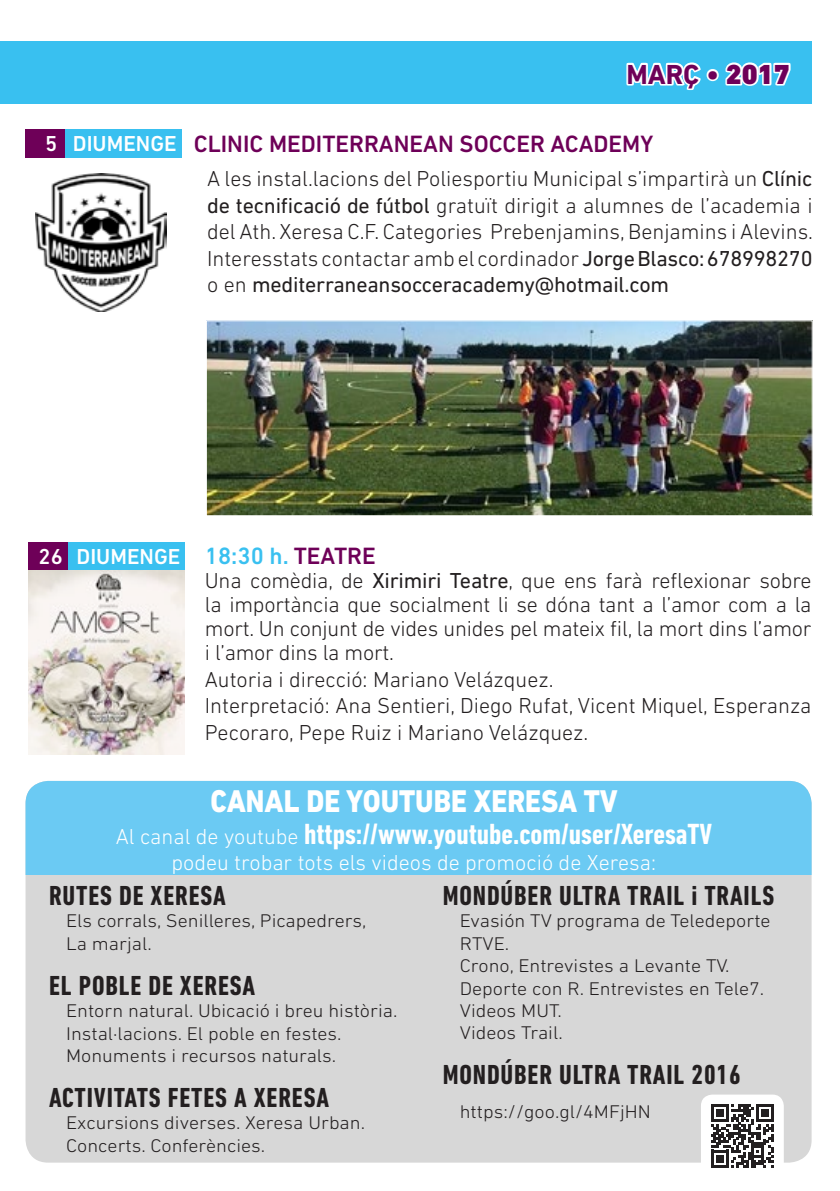
<style>
.page{position:relative;width:840px;height:1191px;background:#fff}
.page>*{position:absolute;margin:0;border:0;box-sizing:border-box;transform-origin:0 0}
.t1{font:800 32px "DIN Next LT Pro";color:#fff;scale:.89 1}
.t2{font:700 condensed 29.6px "DIN Next LT Pro";color:#fff}
.t3{font:700 condensed 28px "DIN Next LT Pro";letter-spacing:.03em;color:#231f20}
.t4{font:700 28px "DIN Next LT Pro";color:#6e0058}
.t5{font:500 24px "DIN Next LT Pro";color:#6e0058}
.t6{font:500 24px "DIN Next LT Pro";color:#39c0f0}
.t7{font:300 22px/26.4px "DIN Next LT Pro";color:#231f20;text-align:justify}
.t8{font:300 22px "DIN Next LT Pro";color:#fff}
.t9{font:500 22px "DIN Next LT Pro";color:#fff}
.t10{font:300 18.6px/22.4px "DIN Next LT Pro";color:#231f20;scale:1.07 1}
.s1{font-weight:900}
.s2{font-weight:400}
.s3{color:#6e0058}
.s4{font-weight:300;font-stretch:normal;font-size:22px}
</style>
<div class="page">
<div style="left:0;top:41px;width:811px;height:62px;background:#39c0f0"></div>
<svg style="left:626px;top:62px;width:75px;height:28px"></svg>
<div style="left:706px;top:69px;width:12px;height:12px;border:4px solid #fff;border-radius:50%"></div>
<svg style="left:725px;top:62px;width:66px;height:24px"></svg>
<div style="left:26px;top:781px;width:785px;height:381px;background:#d7d7d7;border-radius:23px"></div>
<div style="left:26px;top:781px;width:785px;height:93px;background:#6bcaf3"></div>
<div style="left:68px;top:542px;width:116px;height:28px;background:#39c0f0"></div>
<div style="left:28px;top:542px;width:40px;height:28px;background:#6e0058"></div>
<img style="left:28px;top:570px;width:156px;height:184px">
<img style="left:208px;top:322px;width:602px;height:192px">
<div style="left:206px;top:320px;width:606px;height:196px;border:1px solid #fff"></div>
<div style="left:65px;top:129px;width:116px;height:29px;background:#39c0f0"></div>
<div style="left:25px;top:129px;width:40px;height:29px;background:#6e0058"></div>
<img style="left:36px;top:174px;width:131px;height:137px">
<div style="left:700px;top:1094px;width:83px;height:83px;background:#fff;border-radius:11px"></div>
<svg style="left:711px;top:1104px;width:62px;height:63px"></svg>
<p class="t9" style="left:45px;top:131px;width:133px">5 DIUMENGE</p>
<p class="t4" style="left:626px;top:58px;width:165px">MARÇ • <span class="s1">2017</span></p>
<p class="t5" style="left:194px;top:130px;width:460px">CLINIC MEDITERRANEAN SOCCER ACADEMY</p>
<p class="t7" style="left:207px;top:165px;width:607px">A les instal.lacions del Poliesportiu Municipal s’impartirà un <span class="s2">Clínic de tecnificació de fútbol</span> gratuït dirigit a alumnes de l’academia i del Ath. Xeresa C.F. Categories Prebenjamins, Benjamins i Alevins.<br>Interesstats contactar amb el cordinador <span class="s2">Jorge Blasco: 678998270 </span>o en <span class="s2">mediterraneansocceracademy@hotmail.com</span></p>
<p class="t9" style="left:39px;top:544px;width:143px">26 DIUMENGE</p>
<p class="t6" style="left:205px;top:542px;width:172px">18:30 h. <span class="s3">TEATRE</span></p>
<p class="t7" style="left:205px;top:568px;width:608px;line-height:24px">Una comèdia, de <span class="s2">Xirimiri Teatre</span>, que ens farà reflexionar sobre la importància que socialment li se dóna tant a l’amor com a la mort. Un conjunt de vides unides pel mateix fil, la mort dins l’amor i l’amor dins la mort.</p>
<p class="t7" style="left:205px;top:666px;width:608px;text-align:left">Autoria i direcció: Mariano Velázquez.<br>Interpretació: Ana Sentieri, Diego Rufat, Vicent Miquel, Esperanza<br>Pecoraro, Pepe Ruiz i Mariano Velázquez.</p>
<h1 class="t1" style="left:210px;top:782px;width:459px">CANAL DE YOUTUBE XERESA TV</h1>
<h2 class="t2" style="left:116px;top:816px;width:597px"><span class="s4">Al canal de youtube</span> https://www.youtube.com/user/XeresaTV</h2>
<p class="t8" style="left:171px;top:849px;width:486px">podeu trobar tots els videos de promoció de Xeresa:</p>
<p class="t3" style="left:49px;top:879px;width:178px">RUTES DE XERESA</p>
<p class="t10" style="left:66px;top:909px;width:282px">Els corrals, Senilleres, Picapedrers,<br>La marjal.</p>
<p class="t3" style="left:49px;top:969px;width:207px">EL POBLE DE XERESA</p>
<p class="t10" style="left:66px;top:999px;width:311px">Entorn natural. Ubicació i breu història.<br>Instal·lacions. El poble en festes.<br>Monuments i recursos naturals.</p>
<p class="t3" style="left:49px;top:1081px;width:281px">ACTIVITATS FETES A XERESA</p>
<p class="t10" style="left:66px;top:1111px;width:281px">Excursions diverses. Xeresa Urban.<br>Concerts. Conferències.</p>
<p class="t3" style="left:442px;top:879px;width:333px">MONDÚBER ULTRA TRAIL i TRAILS</p>
<p class="t10" style="left:459px;top:909px;width:292px">Evasión TV programa de Teledeporte<br>RTVE.<br>Crono, Entrevistes a Levante TV.<br>Deporte con R. Entrevistes en Tele7.<br>Videos MUT.<br>Videos Trail.</p>
<p class="t3" style="left:442px;top:1059px;width:299px">MONDÚBER ULTRA TRAIL 2016</p>
<p class="t10" style="left:459px;top:1100px;width:180px">https://goo.gl/4MFjHN</p>
</div>
